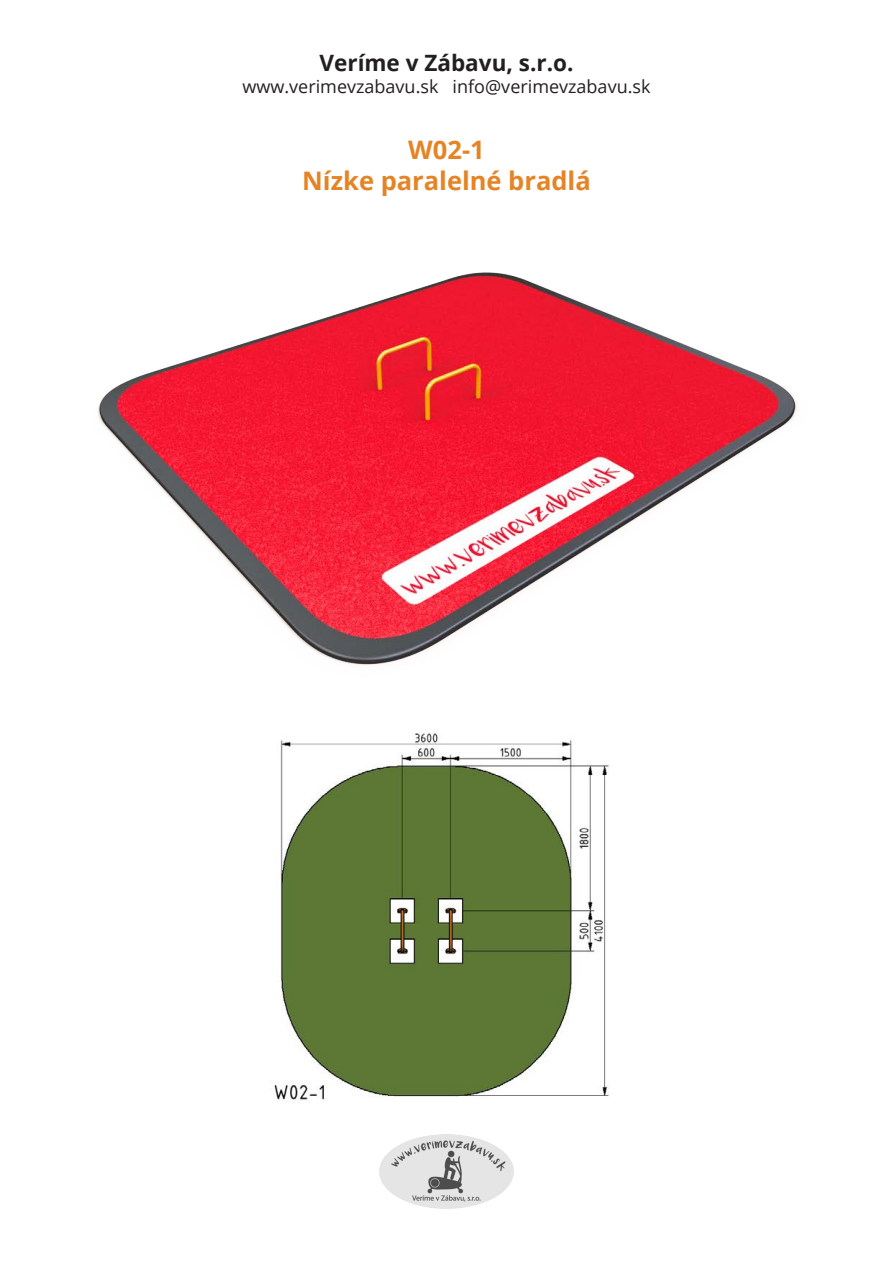
<style>
.page{position:relative;width:893px;height:1263px;background:#fff}
.page>*{position:absolute;margin:0;border:0;box-sizing:border-box;transform-origin:0 0}
.t1{font:700 25.5px/30.6px "Open Sans";color:#e58425;text-align:center}
.t2{font:700 22.5px "Open Sans";color:#231f20}
.t3{font:18px "Open Sans";color:#231f20}
</style>
<div class="page">
<img style="left:274px;top:733px;width:335px;height:368px">
<img style="left:98px;top:272px;width:699px;height:393px">
<img style="left:380px;top:1134px;width:133px;height:75px">
<p class="t2" style="left:320px;top:47px;width:255px">Veríme v Zábavu, s.r.o.</p>
<p class="t3" style="left:242px;top:74px;width:410px">www.verimevzabavu.sk info@verimevzabavu.sk</p>
<h1 class="t1" style="left:302px;top:134px;width:290px">W02-1<br>Nízke paralelné bradlá</h1>
</div>
